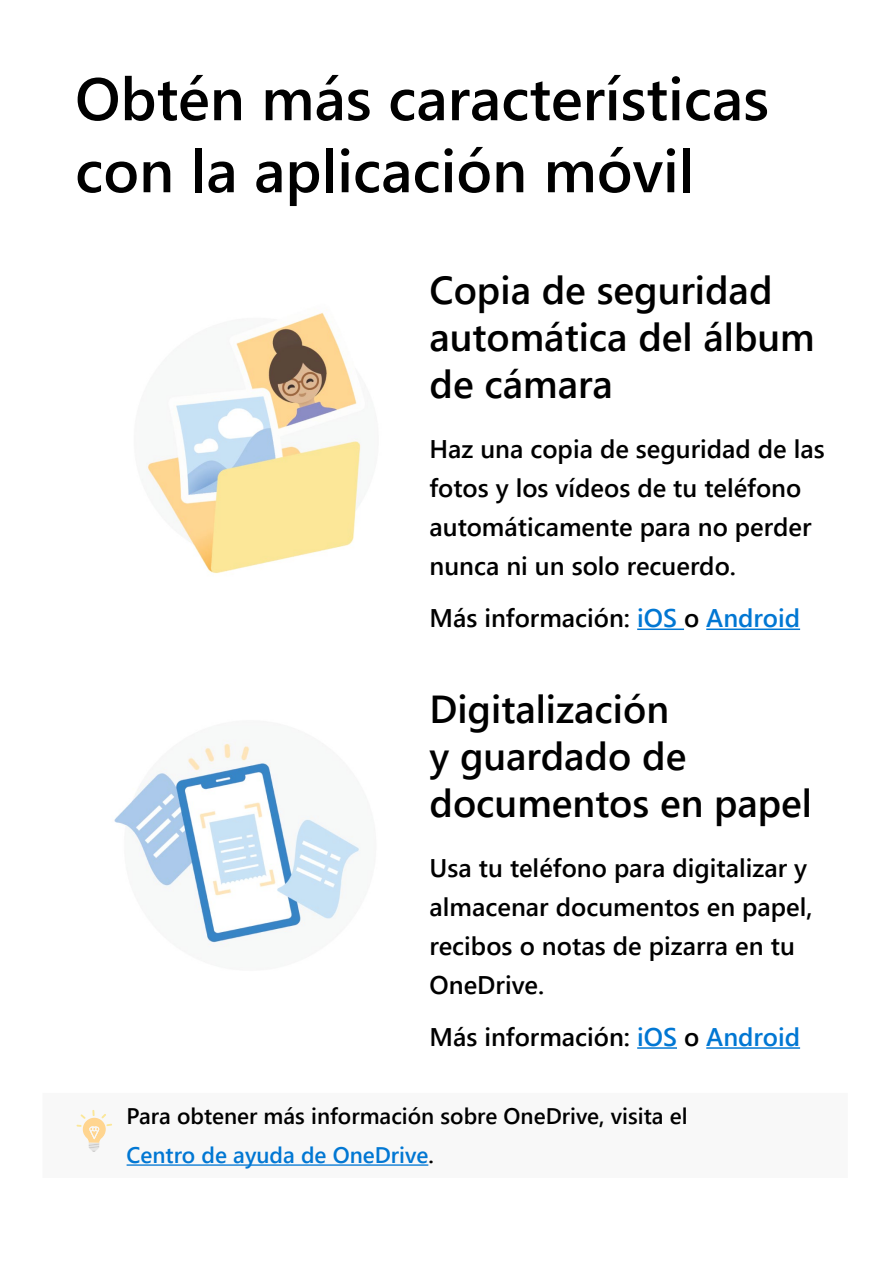
<style>
.page{position:relative;width:893px;height:1263px;background:#fff}
.page>*{position:absolute;margin:0;border:0;box-sizing:border-box;transform-origin:0 0}
.t1{font:600 60px/72px "Segoe UI";color:#000}
.t2{font:600 39px/46.8px "Segoe UI";color:#000}
.t3{font:600 25.5px/39px "Segoe UI";color:#000}
.t4{font:600 22.5px/39px "Segoe UI";color:#000}
.s1{color:#0177d3}
</style>
<div class="page">
<hr style="left:637px;top:628px;width:47px;height:2px;background:#0177d3">
<hr style="left:706px;top:628px;width:94px;height:2px;background:#0177d3">
<hr style="left:637px;top:1047px;width:40px;height:2px;background:#0177d3">
<hr style="left:706px;top:1047px;width:94px;height:2px;background:#0177d3">
<svg style="left:77px;top:1110px;width:35px;height:42px"></svg>
<hr style="left:127px;top:1164px;width:301px;height:2px;background:#0177d3">
<img style="left:203px;top:312px;width:123px;height:262px">
<img style="left:142px;top:319px;width:219px;height:242px">
<img style="left:114px;top:740px;width:247px;height:207px">
<h1 class="t1" style="left:75px;top:62px;width:695px">Obtén más características con la aplicación móvil</h1>
<h2 class="t2" style="left:429px;top:267px;width:387px">Copia de seguridad automática del álbum de cámara</h2>
<p class="t3" style="left:429px;top:429px;width:397px">Haz una copia de seguridad de las fotos y los vídeos de tu teléfono automáticamente para no perder nunca ni un solo recuerdo.</p>
<p class="t3" style="left:429px;top:598px;width:372px">Más información: <span class="s1">iOS</span> o <span class="s1">Android</span></p>
<h2 class="t2" style="left:429px;top:685px;width:384px">Digitalización<br>y guardado de documentos en papel</h2>
<p class="t3" style="left:429px;top:848px;width:385px">Usa tu teléfono para digitalizar y almacenar documentos en papel, recibos o notas de pizarra en tu<br>OneDrive.</p>
<p class="t3" style="left:429px;top:1017px;width:372px">Más información: <span class="s1">iOS</span> o <span class="s1">Android</span></p>
<p class="t4" style="left:127px;top:1096px;width:562px">Para obtener más información sobre OneDrive, visita el<br><span class="s1">Centro de ayuda de OneDrive</span>.</p>
</div>
